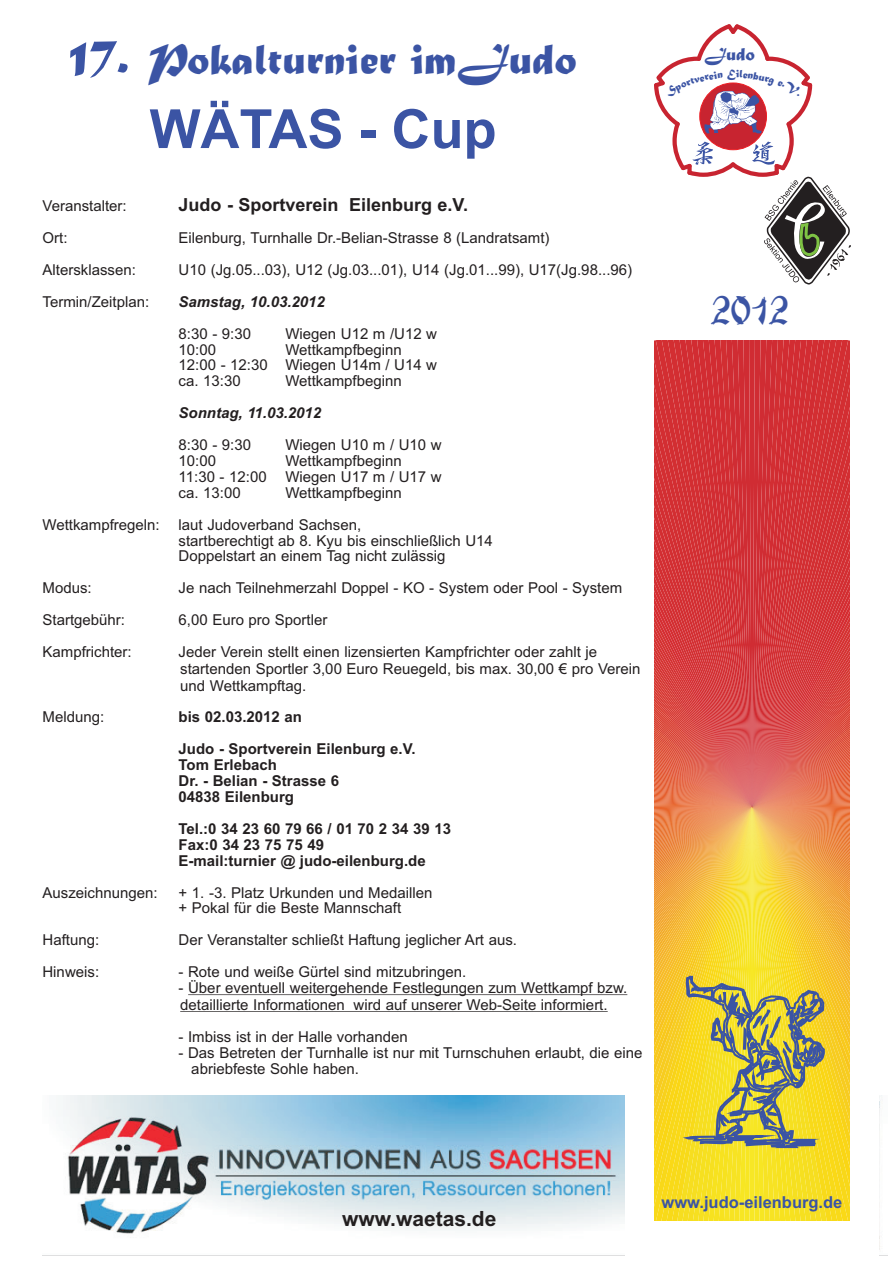
<style>
.page{position:relative;width:893px;height:1263px;background:#fff}
.page>*{position:absolute;margin:0;border:0;box-sizing:border-box;transform-origin:0 0}
.t1{font:700 54px "Arial";color:#3b54a4}
.t2{font:45px "Matura MT Script Capitals";color:#3b54a4}
.t3{font:42px "Mandarin D";color:#3b54a4}
.t4{font:700 21px "Arial";color:#231f20}
.t5{font:19.05px "Matura MT Script Capitals";color:#3b54a4}
.t6{font:700 18px "Arial";color:#231f20}
.t7{font:700 16.5px "Arial";color:#3b54a4}
.t8{font:15px/15.9px "Arial";color:#231f20}
.t9{font:700 15px/15.9px "Arial";color:#231f20}
.t10{font:italic 700 15px "Arial";color:#231f20}
.s1{font-size:54px}
</style>
<div class="page">
<img style="left:43px;top:1096px;width:844px;height:160px">
<div style="left:625px;top:1096px;width:253px;height:165px;background:#fff"></div>
<svg style="left:655px;top:340px;width:194px;height:880px;background:#dc7d41"></svg>
<hr style="left:188px;top:994px;width:439px;height:1px;background:#231f20">
<hr style="left:180px;top:1011px;width:428px;height:1px;background:#231f20">
<svg style="left:654px;top:24px;width:197px;height:261px"></svg>
<h2 class="t2" style="left:69px;top:44px;width:509px"><span class="s1">17.</span> Pokalturnier imJudo</h2>
<h1 class="t1" style="left:150px;top:109px;width:348px">WÄTAS - Cup</h1>
<p class="t8" style="left:43px;top:199px;width:86px">Veranstalter:</p>
<p class="t6" style="left:179px;top:197px;width:291px">Judo - Sportverein Eilenburg e.V.</p>
<p class="t8" style="left:43px;top:231px;width:27px">Ort:</p>
<p class="t8" style="left:179px;top:231px;width:372px">Eilenburg, Turnhalle Dr.-Belian-Strasse 8 (Landratsamt)</p>
<p class="t8" style="left:43px;top:263px;width:95px">Altersklassen:</p>
<p class="t8" style="left:179px;top:263px;width:455px">U10 (Jg.05...03), U12 (Jg.03...01), U14 (Jg.01...99), U17(Jg.98...96)</p>
<p class="t8" style="left:43px;top:295px;width:108px">Termin/Zeitplan:</p>
<p class="t10" style="left:179px;top:296px;width:148px">Samstag, 10.03.2012</p>
<p class="t8" style="left:179px;top:327px;width:74px">8:30 - 9:30</p>
<p class="t8" style="left:285px;top:327px;width:153px">Wiegen U12 m /U12 w</p>
<p class="t8" style="left:179px;top:343px;width:39px">10:00</p>
<p class="t8" style="left:179px;top:343px;width:260px;text-indent:107px">Wettkampfbeginn<br>12:00 - 12:30 Wiegen U14m / U14 w ca. 13:30</p>
<p class="t8" style="left:285px;top:374px;width:118px">Wettkampfbeginn</p>
<p class="t10" style="left:179px;top:407px;width:144px">Sonntag, 11.03.2012</p>
<p class="t8" style="left:179px;top:438px;width:74px">8:30 - 9:30</p>
<p class="t8" style="left:285px;top:438px;width:158px">Wiegen U10 m / U10 w</p>
<p class="t8" style="left:179px;top:454px;width:39px">10:00</p>
<p class="t8" style="left:179px;top:454px;width:265px;text-indent:107px">Wettkampfbeginn<br>11:30 - 12:00 Wiegen U17 m / U17 w ca. 13:00</p>
<p class="t8" style="left:285px;top:486px;width:118px">Wettkampfbeginn</p>
<p class="t8" style="left:43px;top:518px;width:119px">Wettkampfregeln:</p>
<p class="t8" style="left:179px;top:518px;width:316px">laut Judoverband Sachsen,<br>startberechtigt ab 8. Kyu bis einschließlich U14<br>Doppelstart an einem Tag nicht zulässig</p>
<p class="t8" style="left:43px;top:581px;width:51px">Modus:</p>
<p class="t8" style="left:179px;top:581px;width:445px">Je nach Teilnehmerzahl Doppel - KO - System oder Pool - System</p>
<p class="t8" style="left:43px;top:613px;width:84px">Startgebühr:</p>
<p class="t8" style="left:179px;top:613px;width:150px">6,00 Euro pro Sportler</p>
<p class="t8" style="left:43px;top:645px;width:91px">Kampfrichter:</p>
<p class="t8" style="left:179px;top:645px;width:463px;line-height:16.8px">Jeder Verein stellt einen lizensierten Kampfrichter oder zahlt je startenden Sportler 3,00 Euro Reuegeld, bis max. 30,00 € pro Verein und Wettkampftag.</p>
<p class="t8" style="left:43px;top:710px;width:63px">Meldung:</p>
<p class="t9" style="left:179px;top:702px;width:238px;line-height:31.8px">bis 02.03.2012 an<br>Judo - Sportverein Eilenburg e.V.</p>
<p class="t9" style="left:179px;top:758px;width:162px">Tom Erlebach<br>Dr. - Belian - Strasse 6<br>04838 Eilenburg</p>
<p class="t9" style="left:179px;top:822px;width:274px">Tel.:0 34 23 60 79 66 / 01 70 2 34 39 13<br>Fax:0 34 23 75 75 49<br>E-mail:turnier @ judo-eilenburg.de</p>
<p class="t8" style="left:43px;top:886px;width:117px">Auszeichnungen:</p>
<p class="t8" style="left:179px;top:886px;width:255px">+ 1. -3. Platz Urkunden und Medaillen + Pokal für die Beste Mannschaft</p>
<p class="t8" style="left:42px;top:933px;width:58px">Haftung:</p>
<p class="t8" style="left:179px;top:933px;width:340px">Der Veranstalter schließt Haftung jeglicher Art aus.</p>
<p class="t8" style="left:42px;top:965px;width:58px">Hinweis:</p>
<p class="t8" style="left:179px;top:965px;width:289px">- Rote und weiße Gürtel sind mitzubringen.</p>
<p class="t8" style="left:179px;top:981px;width:450px;line-height:16.8px">- Über eventuell weitergehende Festlegungen zum Wettkampf bzw. detaillierte Informationen wird auf unserer Web-Seite informiert.</p>
<p class="t8" style="left:179px;top:1030px;width:231px">- Imbiss ist in der Halle vorhanden</p>
<p class="t8" style="left:191px;top:1045px;width:453px;line-height:16.8px;text-indent:-13px">- Das Betreten der Turnhalle ist nur mit Turnschuhen erlaubt, die eine abriebfeste Sohle haben.</p>
<p class="t5" style="left:704px;top:48px;width:52px">Judo</p>
<h3 class="t3" style="left:711px;top:286px;width:80px">2012</h3>
<h3 class="t4" style="left:342px;top:1210px;width:156px">www.waetas.de</h3>
<p class="t7" style="left:661px;top:1196px;width:182px">www.judo-eilenburg.de</p>
</div>
